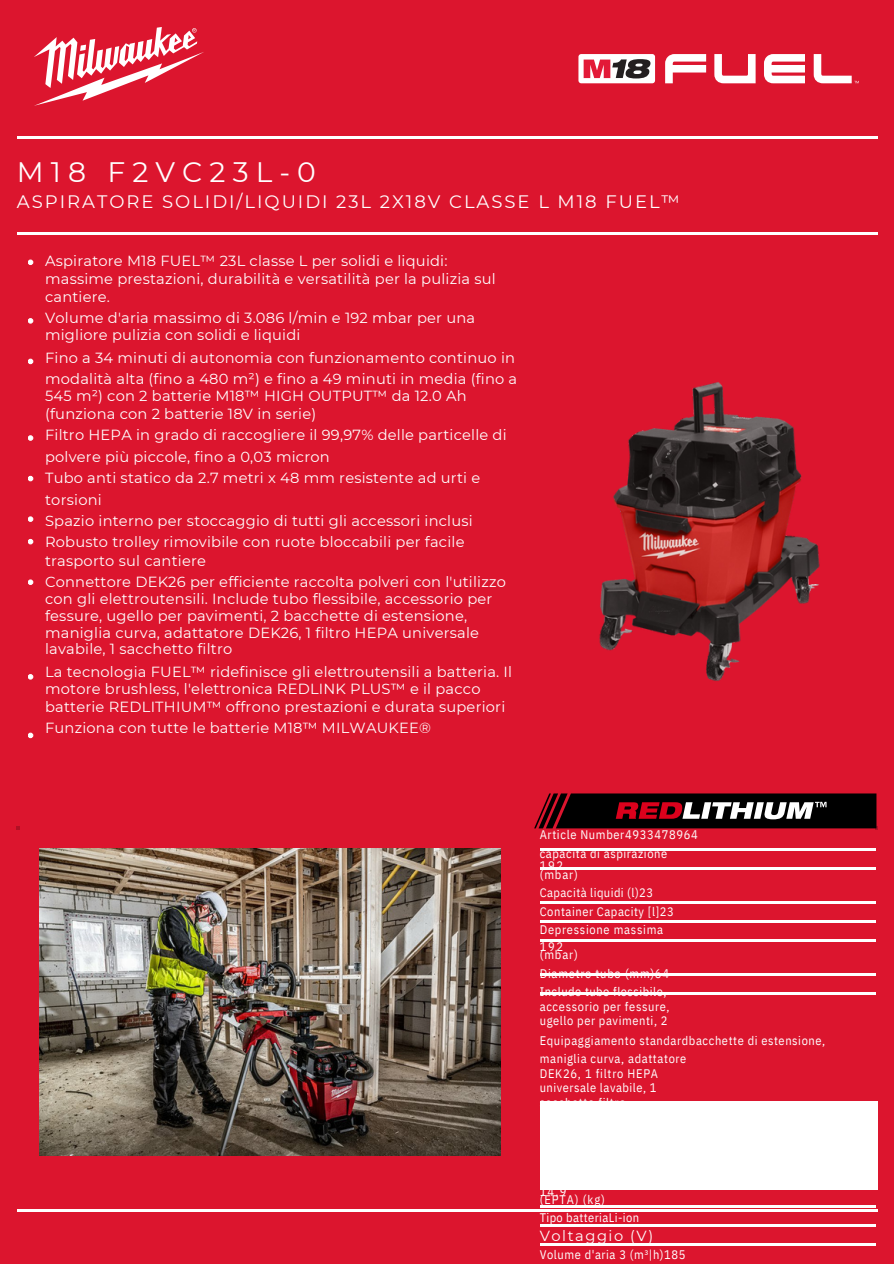
<style>
.page{position:relative;width:894px;height:1264px;background:#fff}
.page>*{position:absolute;margin:0;border:0;box-sizing:border-box;transform-origin:0 0}
.t1{font:28.2px "Montserrat";letter-spacing:.25em;color:#fff}
.t2{font:18px "Montserrat";letter-spacing:.11em;color:#fff}
.t3{font:14.7px/21.5px "Montserrat";letter-spacing:.015em;color:#fff}
.t4{font:14.7px "Montserrat";letter-spacing:.105em;color:#fff}
.t5{font:12.45px/18.6px "IBM Plex Sans Cond";letter-spacing:.045em;color:#fff}
</style>
<div class="page">
<div style="left:0;top:0;width:893px;height:1263px;background:#dc152e"></div>
<hr style="left:17px;top:136px;width:860px;height:2px;background:#fff">
<hr style="left:17px;top:232px;width:860px;height:2px;background:#fff">
<hr style="left:708px;top:1243px;width:168px;height:2px;background:#fff">
<hr style="left:539px;top:1243px;width:169px;height:2px;background:#fff">
<hr style="left:708px;top:1224px;width:168px;height:2px;background:#fff">
<hr style="left:539px;top:1224px;width:169px;height:2px;background:#fff">
<hr style="left:708px;top:1204px;width:168px;height:3px;background:#fff">
<hr style="left:539px;top:1204px;width:169px;height:3px;background:#fff">
<hr style="left:708px;top:992px;width:168px;height:2px;background:#fff">
<hr style="left:539px;top:992px;width:169px;height:2px;background:#fff">
<hr style="left:708px;top:973px;width:168px;height:2px;background:#fff">
<hr style="left:539px;top:973px;width:169px;height:2px;background:#fff">
<hr style="left:708px;top:939px;width:168px;height:2px;background:#fff">
<hr style="left:539px;top:939px;width:169px;height:2px;background:#fff">
<hr style="left:708px;top:920px;width:168px;height:2px;background:#fff">
<hr style="left:539px;top:920px;width:169px;height:2px;background:#fff">
<hr style="left:708px;top:900px;width:168px;height:3px;background:#fff">
<hr style="left:539px;top:900px;width:169px;height:3px;background:#fff">
<hr style="left:708px;top:848px;width:168px;height:2px;background:#fff">
<hr style="left:708px;top:867px;width:168px;height:2px;background:#fff">
<hr style="left:539px;top:848px;width:169px;height:2px;background:#fff">
<hr style="left:539px;top:867px;width:169px;height:2px;background:#fff">
<div style="left:539px;top:1101px;width:338px;height:89px;background:#fff"></div>
<hr style="left:17px;top:1209px;width:860px;height:2px;background:#fff">
<svg style="left:34px;top:27px;width:170px;height:79px"></svg>
<svg style="left:665px;top:54px;width:41px;height:29px"></svg>
<svg style="left:714px;top:54px;width:41px;height:29px"></svg>
<svg style="left:764px;top:54px;width:40px;height:29px"></svg>
<svg style="left:813px;top:54px;width:45px;height:29px"></svg>
<div style="left:578px;top:54px;width:77px;height:29px;background:#fff;border-radius:3px"></div>
<svg style="left:583px;top:59px;width:68px;height:19px"></svg>
<img style="left:39px;top:848px;width:461px;height:307px">
<svg style="left:28px;top:259px;width:5px;height:6px"></svg>
<svg style="left:28px;top:318px;width:5px;height:5px"></svg>
<svg style="left:28px;top:358px;width:5px;height:6px"></svg>
<svg style="left:28px;top:435px;width:5px;height:6px"></svg>
<svg style="left:28px;top:476px;width:5px;height:5px"></svg>
<svg style="left:28px;top:516px;width:5px;height:6px"></svg>
<svg style="left:28px;top:539px;width:5px;height:5px"></svg>
<svg style="left:28px;top:579px;width:5px;height:6px"></svg>
<svg style="left:28px;top:674px;width:5px;height:5px"></svg>
<svg style="left:28px;top:732px;width:5px;height:6px"></svg>
<img style="left:599px;top:382px;width:221px;height:299px">
<svg style="left:534px;top:793px;width:343px;height:36px;background:#3b1d21"></svg>
<h1 class="t1" style="left:17px;top:155px;width:300px">M18 F2VC23L-0</h1>
<p class="t2" style="left:17px;top:190px;width:664px">ASPIRATORE SOLIDI/LIQUIDI 23L 2X18V CLASSE L M18 FUEL™</p>
<p class="t3" style="left:45px;top:251px;width:452px;line-height:18px">Aspiratore M18 FUEL™ 23L classe L per solidi e liquidi: massime prestazioni, durabilità e versatilità per la pulizia sul cantiere.</p>
<p class="t3" style="left:45px;top:309px;width:431px;line-height:17px">Volume d'aria massimo di 3.086 l/min e 192 mbar per una migliore pulizia con solidi e liquidi</p>
<p class="t3" style="left:45px;top:347px;width:473px">Fino a 34 minuti di autonomia con funzionamento continuo in modalità alta (fino a 480 m²) e fino a 49 minuti in media (fino a</p>
<p class="t3" style="left:45px;top:387px;width:423px;line-height:18px">545 m²) con 2 batterie M18™ HIGH OUTPUT™ da 12.0 Ah (funziona con 2 batterie 18V in serie)</p>
<p class="t3" style="left:45px;top:424px;width:463px">Filtro HEPA in grado di raccogliere il 99,97% delle particelle di polvere più piccole, fino a 0,03 micron<br>Tubo anti statico da 2.7 metri x 48 mm resistente ad urti e torsioni<br>Spazio interno per stoccaggio di tutti gli accessori inclusi Robusto trolley rimovibile con ruote bloccabili per facile</p>
<p class="t3" style="left:45px;top:549px;width:462px">trasporto sul cantiere<br>Connettore DEK26 per efficiente raccolta polveri con l'utilizzo</p>
<p class="t3" style="left:45px;top:590px;width:448px;line-height:17px">con gli elettroutensili. Include tubo flessibile, accessorio per fessure, ugello per pavimenti, 2 bacchette di estensione, maniglia curva, adattatore DEK26, 1 filtro HEPA universale lavabile, 1 sacchetto filtro</p>
<p class="t3" style="left:45px;top:663px;width:468px;line-height:17.4px">La tecnologia FUEL™ ridefinisce gli elettroutensili a batteria. Il motore brushless, l'elettronica REDLINK PLUS™ e il pacco batterie REDLITHIUM™ offrono prestazioni e durata superiori</p>
<p class="t3" style="left:45px;top:717px;width:387px">Funziona con tutte le batterie M18™ MILWAUKEE®</p>
<p class="t5" style="left:539px;top:825px;width:159px">Article Number4933478964 capacità di aspirazione</p>
<p class="t5" style="left:539px;top:856px;width:25px">192</p>
<p class="t5" style="left:539px;top:864px;width:135px">(mbar)<br>Capacità liquidi (l)23<br>Container Capacity [l]23<br>Depressione massima</p>
<p class="t5" style="left:539px;top:936px;width:25px">192</p>
<p class="t5" style="left:539px;top:945px;width:131px">(mbar)<br>Diametro tubo (mm)64<br>Include tubo flessibile,</p>
<p class="t5" style="left:539px;top:998px;width:131px;line-height:14.4px">accessorio per fessure, ugello per pavimenti, 2</p>
<p class="t5" style="left:539px;top:1030px;width:287px">Equipaggiamento standardbacchette di estensione, maniglia curva, adattatore</p>
<p class="t5" style="left:539px;top:1065px;width:120px;line-height:14.4px">DEK26, 1 filtro HEPA universale lavabile, 1 sacchetto filtro</p>
<p class="t5" style="left:539px;top:1181px;width:28px">14.9</p>
<p class="t5" style="left:539px;top:1189px;width:101px">(EPTA) (kg)<br>Tipo batteriaLi-ion</p>
<p class="t4" style="left:539px;top:1226px;width:115px">Voltaggio (V)</p>
<p class="t5" style="left:539px;top:1244px;width:147px">Volume d'aria 3 (m³|h)185</p>
</div>
